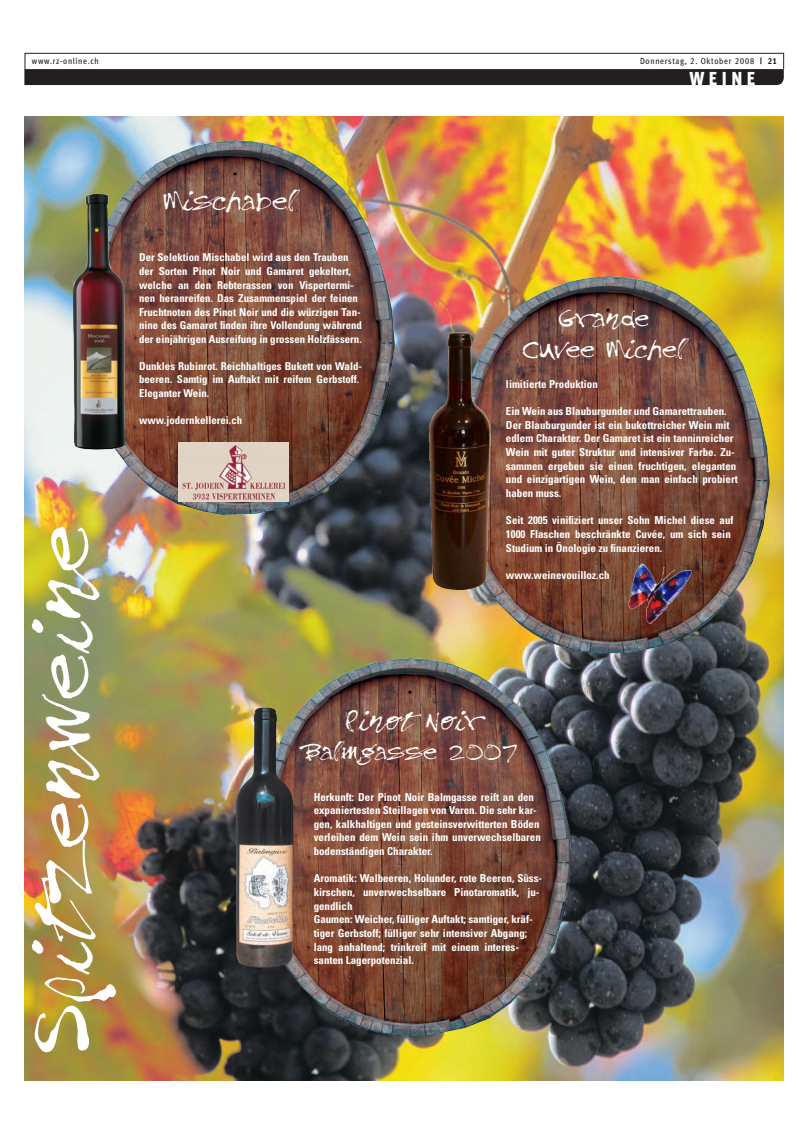
<style>
.page{position:relative;width:798px;height:1134px;background:#fff}
.page>*{position:absolute;margin:0;border:0;box-sizing:border-box;transform-origin:0 0}
.t1{font:83.75px "Treefrog";color:#fff}
.t2{font:27.25px "Treefrog";color:#fff}
.t3{font:27px "Treefrog";color:#fff}
.t4{font:25.88px/31.1px "Treefrog";color:#fff;text-align:center}
.t5{font:24.62px "Treefrog";color:#fff}
.t6{font:900 18.75px "Metro Meta Cond";letter-spacing:.2em;color:#fff}
.t7{font:700 condensed 11px/13.6px "Univers";color:#fff}
.t8{font:700 condensed 10.88px/13.6px "Univers";color:#fff}
.t9{font:8.75px "Metro Meta Cond";letter-spacing:.07em;color:#231f20}
.s1{font-weight:700}
</style>
<div class="page">
<svg style="left:25px;top:53px;width:758px;height:32px"></svg>
<img style="left:25px;top:117px;width:758px;height:964px">
<img style="left:84px;top:141px;width:311px;height:373px">
<img style="left:73px;top:194px;width:52px;height:256px">
<img style="left:178px;top:443px;width:111px;height:58px">
<img style="left:258px;top:659px;width:313px;height:377px">
<img style="left:236px;top:708px;width:57px;height:260px">
<img style="left:455px;top:276px;width:314px;height:378px">
<img style="left:429px;top:329px;width:62px;height:267px">
<img style="left:624px;top:561px;width:69px;height:63px">
<p class="t9" style="left:32px;top:56px;width:68px">www.rz-online.ch</p>
<p class="t9" style="left:639px;top:56px;width:138px">Donnerstag, 2. Oktober 2008 <span class="s1">| 21</span></p>
<h3 class="t6" style="left:689px;top:68px;width:68px">WEINE</h3>
<h1 class="t1" style="left:22px;top:1053px;width:529px;rotate:-90deg">Spitzenweine</h1>
<h3 class="t3" style="left:163px;top:188px;width:134px">Mischabel</h3>
<p class="t8" style="left:139px;top:251px;width:224px">Der Selektion Mischabel wird aus den Trauben der Sorten Pinot Noir und Gamaret gekeltert, welche an den Rebterassen von Vispertermi&shy;nen heranreifen. Das Zusammenspiel der feinen Fruchtnoten des Pinot Noir und die würzigen Tan&shy;nine des Gamaret finden ihre Vollendung während der einjährigen Ausreifung in grossen Holzfässern.</p>
<p class="t8" style="left:139px;top:359px;width:224px">Dunkles Rubinrot. Reichhaltiges Bukett von Wald&shy;beeren. Samtig im Auftakt mit reifem Gerbstoff.<br>Eleganter Wein.</p>
<p class="t8" style="left:139px;top:413px;width:105px">www.jodernkellerei.ch</p>
<h3 class="t4" style="left:522px;top:305px;width:164px">Grande<br>Cuvee Michel</h3>
<p class="t7" style="left:505px;top:377px;width:93px">limitierte Produktion</p>
<p class="t7" style="left:505px;top:404px;width:233px">Ein Wein aus Blauburgunder und Gamarettrauben.<br>Der Blauburgunder ist ein bukettreicher Wein mit edlem Charakter. Der Gamaret ist ein tanninreicher Wein mit guter Struktur und intensiver Farbe. Zu&shy;sammen ergeben sie einen fruchtigen, eleganten und einzigartigen Wein, den man einfach probiert haben muss.</p>
<p class="t7" style="left:505px;top:513px;width:229px">Seit 2005 vinifiziert unser Sohn Michel diese auf<br>1000 Flaschen beschränkte Cuvée, um sich sein<br>Studium in Önologie zu finanzieren.</p>
<p class="t7" style="left:505px;top:568px;width:105px">www.weinevouilloz.ch</p>
<h2 class="t2" style="left:346px;top:708px;width:138px">Pinot Noir</h2>
<h3 class="t5" style="left:303px;top:740px;width:218px">Balmgasse 2007</h3>
<p class="t8" style="left:313px;top:790px;width:228px">Herkunft: Der Pinot Noir Balmgasse reift an den expaniertesten Steillagen von Varen. Die sehr kar&shy;gen, kalkhaltigen und gesteinsverwitterten Böden verleihen dem Wein sein ihm unverwechselbaren bodenständigen Charakter.</p>
<p class="t8" style="left:313px;top:871px;width:230px">Aromatik: Walbeeren, Holunder, rote Beeren, Süss&shy;kirschen, unverwechselbare Pinotaromatik, ju&shy;gendlich<br>Gaumen: Weicher, fülliger Auftakt; samtiger, kräf&shy;tiger Gerbstoff; fülliger sehr intensiver Abgang; lang anhaltend; trinkreif mit einem interes&shy;santen Lagerpotenzial.</p>
</div>
